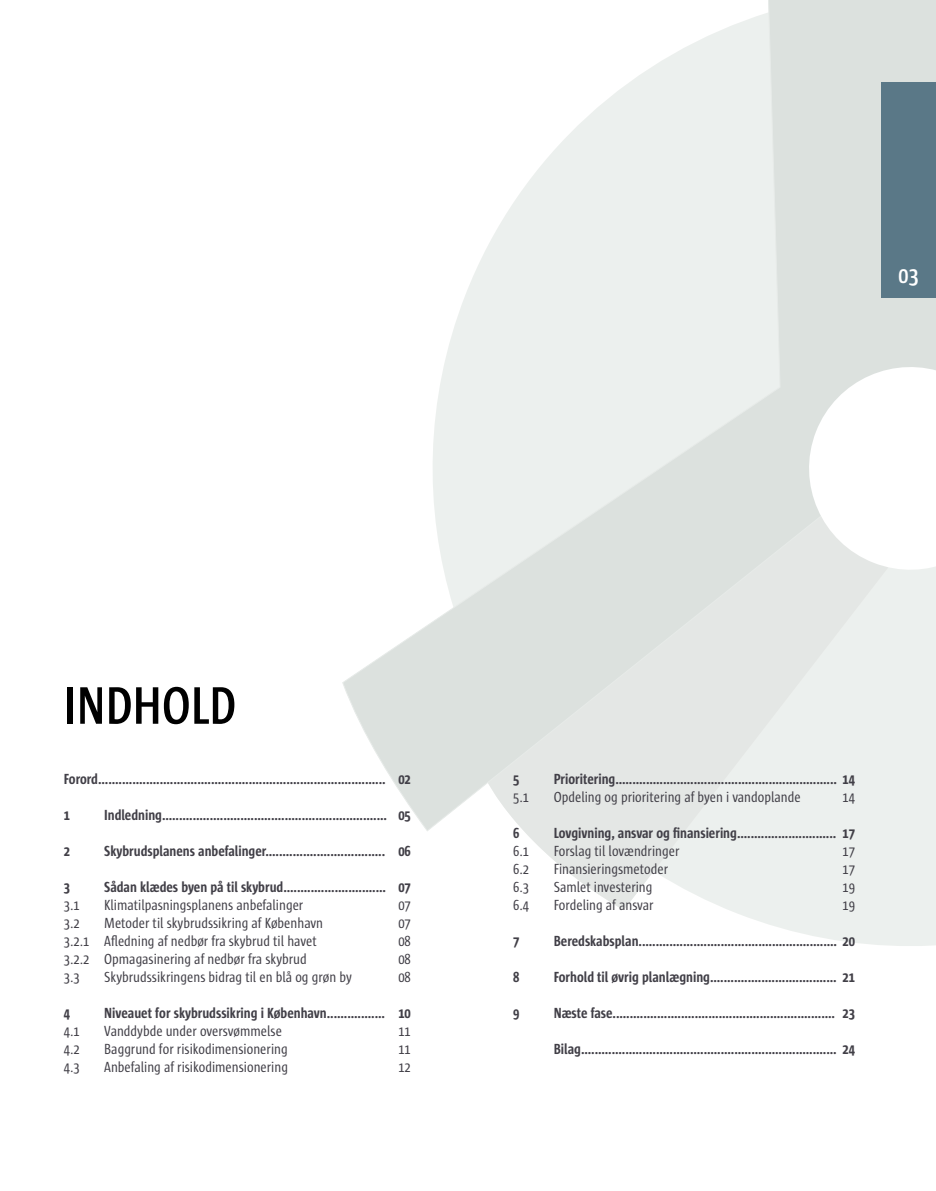
<style>
.page{position:relative;width:936px;height:1191px;background:#fff}
.page>*{position:absolute;margin:0;border:0;box-sizing:border-box;transform-origin:0 0}
.t1{font:600 54px "Sun Cd";color:#000}
.t2{font:600 24px "Sun Cd";color:#fff}
.t3{font:700 15px "Sun Cd";color:#413f47}
.t4{font:15px/18px "Sun Cd";color:#413f47;text-align:justify}
</style>
<div class="page">
<svg style="left:730px;top:910px;width:205px;height:36px;fill:#ecf0ee"></svg>
<svg style="left:524px;top:831px;width:411px;height:79px;fill:#ecf0ee"></svg>
<svg style="left:342px;top:0;width:593px;height:831px"></svg>
<svg style="left:795px;top:354px;width:140px;height:229px"></svg>
<h2 class="t2" style="left:898px;top:263px;width:22px">03</h2>
<h1 class="t1" style="left:64px;top:679px;width:174px">INDHOLD</h1>
<p class="t3" style="left:64px;top:771px;width:323px">Forord....................................................................................</p>
<p class="t3" style="left:64px;top:807px;width:8px">1</p>
<p class="t3" style="left:104px;top:807px;width:284px">Indledning..................................................................</p>
<p class="t3" style="left:64px;top:843px;width:8px">2</p>
<p class="t3" style="left:104px;top:843px;width:282px">Skybrudsplanens anbefalinger...................................</p>
<p class="t3" style="left:64px;top:879px;width:8px">3</p>
<p class="t3" style="left:104px;top:879px;width:283px">Sådan klædes byen på til skybrud..............................</p>
<p class="t4" style="left:64px;top:896px;width:17px">3.1</p>
<p class="t4" style="left:104px;top:896px;width:201px">Klimatilpasningsplanens anbefalinger</p>
<p class="t4" style="left:64px;top:914px;width:17px">3.2</p>
<p class="t4" style="left:64px;top:914px;width:261px;text-align:left;text-indent:40px">Metoder til skybrudssikring af København 3.2.1 Afledning af nedbør fra skybrud til havet 3.2.2 Opmagasinering af nedbør fra skybrud 3.3</p>
<p class="t4" style="left:104px;top:968px;width:249px">Skybrudssikringens bidrag til en blå og grøn by</p>
<p class="t3" style="left:64px;top:1005px;width:8px">4</p>
<p class="t3" style="left:104px;top:1005px;width:282px">Niveauet for skybrudssikring i København.................</p>
<p class="t4" style="left:64px;top:1022px;width:17px">4.1</p>
<p class="t4" style="left:104px;top:1022px;width:179px">Vanddybde under oversvømmelse</p>
<p class="t4" style="left:64px;top:1040px;width:17px">4.2</p>
<p class="t4" style="left:104px;top:1040px;width:185px">Baggrund for risikodimensionering</p>
<p class="t4" style="left:64px;top:1058px;width:17px">4.3</p>
<p class="t4" style="left:104px;top:1058px;width:185px">Anbefaling af risikodimensionering</p>
<p class="t3" style="left:398px;top:771px;width:14px">02</p>
<p class="t3" style="left:398px;top:807px;width:14px">05</p>
<p class="t3" style="left:398px;top:843px;width:14px">06</p>
<p class="t3" style="left:398px;top:879px;width:14px">07</p>
<p class="t4" style="left:398px;top:896px;width:14px">07<br>07<br>08<br>08<br>08</p>
<p class="t3" style="left:398px;top:1005px;width:14px">10</p>
<p class="t4" style="left:398px;top:1022px;width:14px">11<br>11<br>12</p>
<p class="t3" style="left:513px;top:771px;width:8px">5</p>
<p class="t3" style="left:553px;top:771px;width:303px">Prioritering................................................................. 14</p>
<p class="t4" style="left:513px;top:788px;width:17px">5.1</p>
<p class="t4" style="left:553px;top:788px;width:248px">Opdeling og prioritering af byen i vandoplande</p>
<p class="t3" style="left:513px;top:825px;width:8px">6</p>
<p class="t3" style="left:553px;top:825px;width:303px">Lovgivning, ansvar og finansiering............................. 17</p>
<p class="t4" style="left:513px;top:842px;width:17px">6.1</p>
<p class="t4" style="left:553px;top:842px;width:127px">Forslag til lovændringer</p>
<p class="t4" style="left:513px;top:860px;width:17px">6.2</p>
<p class="t4" style="left:553px;top:860px;width:116px">Finansieringsmetoder</p>
<p class="t4" style="left:513px;top:878px;width:17px">6.3</p>
<p class="t4" style="left:553px;top:878px;width:100px">Samlet investering</p>
<p class="t4" style="left:513px;top:896px;width:17px">6.4</p>
<p class="t4" style="left:553px;top:896px;width:101px">Fordeling af ansvar</p>
<p class="t3" style="left:513px;top:933px;width:8px">7</p>
<p class="t3" style="left:553px;top:933px;width:303px">Beredskabsplan.......................................................... 20</p>
<p class="t3" style="left:513px;top:969px;width:8px">8</p>
<p class="t3" style="left:553px;top:969px;width:303px">Forhold til øvrig planlægning..................................... 21</p>
<p class="t3" style="left:513px;top:1005px;width:8px">9</p>
<p class="t3" style="left:553px;top:1005px;width:283px">Næste fase.................................................................</p>
<p class="t3" style="left:553px;top:1041px;width:303px">Bilag........................................................................... 24</p>
<p class="t4" style="left:842px;top:788px;width:14px">14</p>
<p class="t4" style="left:842px;top:842px;width:14px">17<br>17<br>19<br>19</p>
<p class="t3" style="left:842px;top:1005px;width:14px">23</p>
</div>
